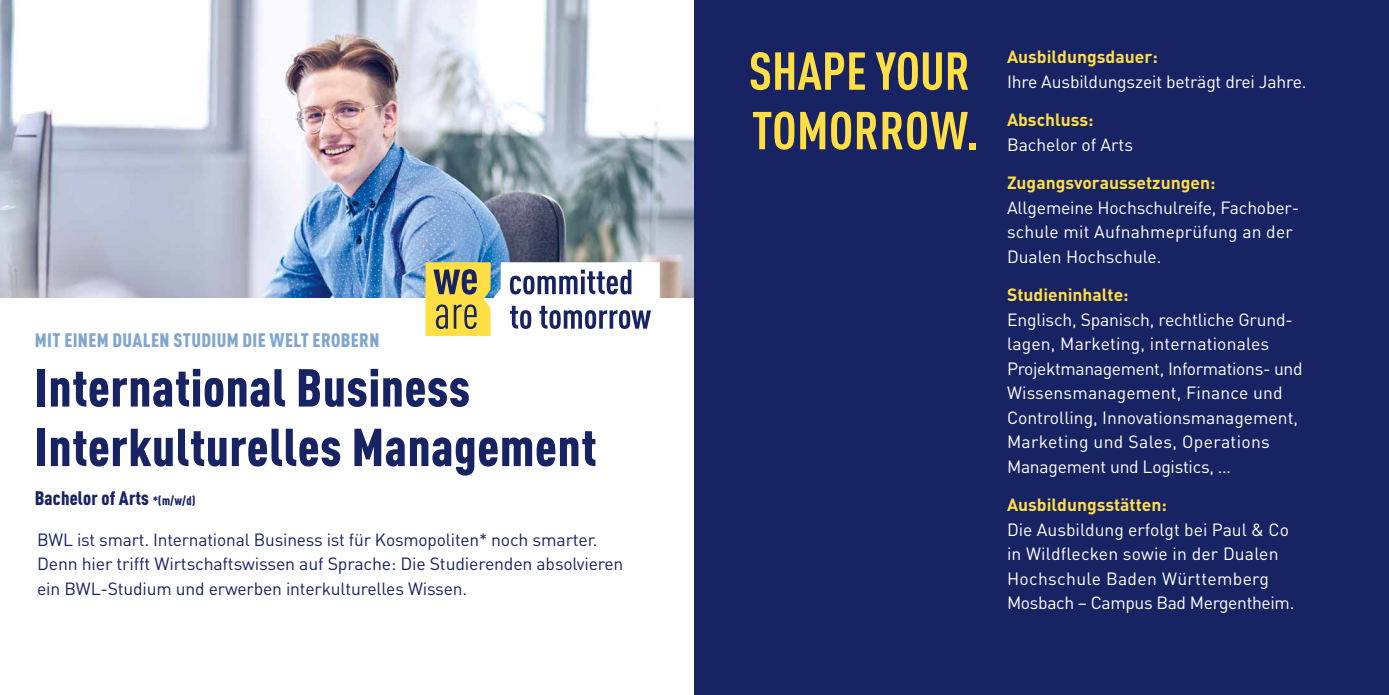
<style>
.page{position:relative;width:1389px;height:695px;background:#fff}
.page>*{position:absolute;margin:0;border:0;box-sizing:border-box;transform-origin:0 0}
.t1{font:900 condensed 52.5px/59.5px "DIN Pro";letter-spacing:.01em;color:#182363}
.t2{font:700 condensed 52.5px/59.5px "DIN Pro";color:#ffdf43}
.t3{font:900 condensed 19.25px "DIN Pro";letter-spacing:.02em;color:#80a5cf}
.t4{font:900 condensed 19.25px "DIN Pro";letter-spacing:.01em;color:#182363}
.t5{font:17.5px/24.5px "DIN Pro";color:#fff}
.t6{font:17.5px/24.5px "DIN Pro";letter-spacing:-.01em;color:#182363}
.t7{font:700 17.5px "DIN Pro";color:#ffdf43}
.s1{font-size:12.25px}
</style>
<div class="page">
<img style="left:0;top:0;width:694px;height:298px">
<svg style="left:426px;top:262px;width:234px;height:74px"></svg>
<div style="left:694px;top:0;width:695px;height:694px;background:#182363"></div>
<p class="t3" style="left:35px;top:328px;width:346px">MIT EINEM DUALEN STUDIUM DIE WELT EROBERN</p>
<h1 class="t1" style="left:35px;top:357px;width:563px">International Business<br>Interkulturelles Management</h1>
<p class="t4" style="left:35px;top:485px;width:162px">Bachelor of Arts <span class="s1">*(m/w/d)</span></p>
<p class="t6" style="left:37px;top:526px;width:588px">BWL ist smart. International Business ist für Kosmopoliten* noch smarter.<br>Denn hier trifft Wirtschaftswissen auf Sprache: Die Studierenden absolvieren ein BWL-Studium und erwerben interkulturelles Wissen.</p>
<h1 class="t2" style="left:749px;top:41px;width:231px">SHAPE YOUR<br>TOMORROW.</h1>
<p class="t7" style="left:1007px;top:45px;width:152px">Ausbildungsdauer:</p>
<p class="t5" style="left:1007px;top:68px;width:301px">Ihre Ausbildungszeit beträgt drei Jahre.</p>
<p class="t7" style="left:1007px;top:108px;width:88px">Abschluss:</p>
<p class="t5" style="left:1007px;top:131px;width:128px">Bachelor of Arts</p>
<p class="t7" style="left:1007px;top:171px;width:210px">Zugangsvoraussetzungen:</p>
<p class="t5" style="left:1007px;top:194px;width:294px">Allgemeine Hochschulreife, Fachober&shy;schule mit Aufnahmeprüfung an der<br>Dualen Hochschule.</p>
<p class="t7" style="left:1007px;top:283px;width:123px">Studieninhalte:</p>
<p class="t5" style="left:1007px;top:306px;width:297px">Englisch, Spanisch, rechtliche Grund&shy;lagen, Marketing, internationales Projektmanagement, Informations- und Wissensmanagement, Finance und Controlling, Innovationsmanagement, Marketing und Sales, Operations Management und Logistics, …</p>
<p class="t7" style="left:1007px;top:493px;width:161px">Ausbildungsstätten:</p>
<p class="t5" style="left:1007px;top:516px;width:289px">Die Ausbildung erfolgt bei Paul &amp; Co in Wildflecken sowie in der Dualen Hochschule Baden Württemberg Mosbach – Campus Bad Mergentheim.</p>
</div>
